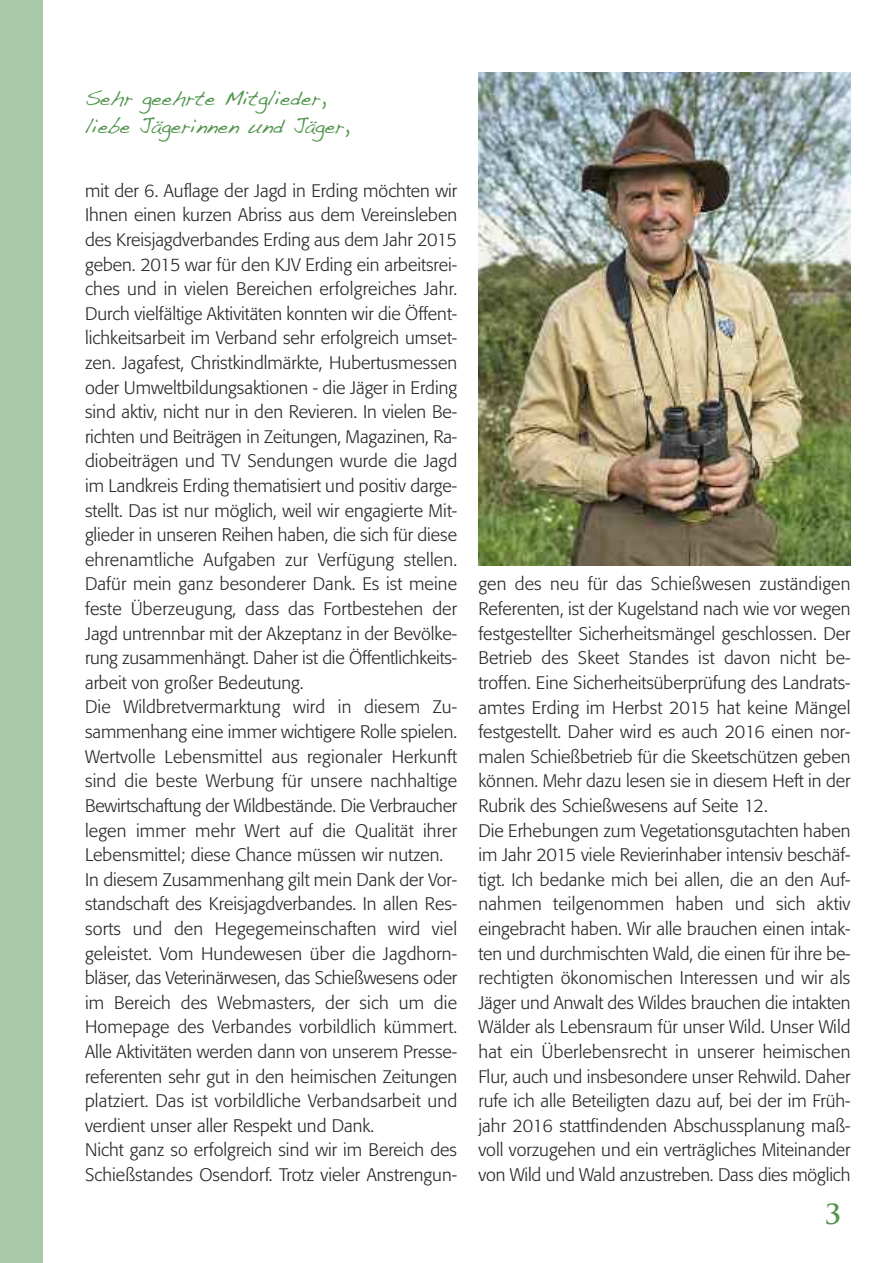
<style>
.page{position:relative;width:893px;height:1263px;background:#fff}
.page>*{position:absolute;margin:0;border:0;box-sizing:border-box;transform-origin:0 0}
.t1{font:700 27px "Trajan";color:#52954e}
.t2{font:21px/28.5px "Handwriting Dakota";color:#52954e}
.t3{font:300 18px/24.6px "Formata";color:#272627}
</style>
<div class="page">
<div style="left:0;top:0;width:43px;height:1263px;background:#a9caa7"></div>
<img style="left:478px;top:73px;width:372px;height:493px">
<p class="t2" style="left:85px;top:84px;width:266px">Sehr geehrte Mitglieder, liebe Jägerinnen und Jäger,</p>
<p class="t3" style="left:85px;top:180px;width:374px">mit der 6. Auflage der Jagd in Erding möchten wir Ihnen einen kurzen Abriss aus dem Vereinsleben des Kreisjagdverbandes Erding aus dem Jahr 2015 geben. 2015 war für den KJV Erding ein arbeitsrei&shy;ches und in vielen Bereichen erfolgreiches Jahr.<br>Durch vielfältige Aktivitäten konnten wir die Öffent&shy;lichkeitsarbeit im Verband sehr erfolgreich umset&shy;zen. Jagafest, Christkindlmärkte, Hubertusmessen oder Umweltbildungsaktionen - die Jäger in Erding sind aktiv, nicht nur in den Revieren. In vielen Be&shy;richten und Beiträgen in Zeitungen, Magazinen, Ra&shy;diobeiträgen und TV Sendungen wurde die Jagd im Landkreis Erding thematisiert und positiv darge&shy;stellt. Das ist nur möglich, weil wir engagierte Mit&shy;glieder in unseren Reihen haben, die sich für diese ehrenamtliche Aufgaben zur Verfügung stellen.<br>Dafür mein ganz besonderer Dank. Es ist meine feste Überzeugung, dass das Fortbestehen der Jagd untrennbar mit der Akzeptanz in der Bevölke&shy;rung zusammenhängt. Daher ist die Öffentlichkeits&shy;arbeit von großer Bedeutung.<br>Die Wildbretvermarktung wird in diesem Zu&shy;sammenhang eine immer wichtigere Rolle spielen.<br>Wertvolle Lebensmittel aus regionaler Herkunft sind die beste Werbung für unsere nachhaltige Bewirtschaftung der Wildbestände. Die Verbraucher legen immer mehr Wert auf die Qualität ihrer Lebensmittel; diese Chance müssen wir nutzen.<br>In diesem Zusammenhang gilt mein Dank der Vor&shy;standschaft des Kreisjagdverbandes. In allen Res&shy;sorts und den Hegegemeinschaften wird viel geleistet. Vom Hundewesen über die Jagdhorn&shy;bläser, das Veterinärwesen, das Schießwesens oder im Bereich des Webmasters, der sich um die Homepage des Verbandes vorbildlich kümmert.<br>Alle Aktivitäten werden dann von unserem Presse&shy;referenten sehr gut in den heimischen Zeitungen platziert. Das ist vorbildliche Verbandsarbeit und verdient unser aller Respekt und Dank.<br>Nicht ganz so erfolgreich sind wir im Bereich des Schießstandes Osendorf. Trotz vieler Anstrengun-</p>
<p class="t3" style="left:478px;top:573px;width:374px">gen des neu für das Schießwesen zuständigen Referenten, ist der Kugelstand nach wie vor wegen festgestellter Sicherheitsmängel geschlossen. Der Betrieb des Skeet Standes ist davon nicht be&shy;troffen. Eine Sicherheitsüberprüfung des Landrats&shy;amtes Erding im Herbst 2015 hat keine Mängel festgestellt. Daher wird es auch 2016 einen nor&shy;malen Schießbetrieb für die Skeetschützen geben können. Mehr dazu lesen sie in diesem Heft in der Rubrik des Schießwesens auf Seite 12.<br>Die Erhebungen zum Vegetationsgutachten haben im Jahr 2015 viele Revierinhaber intensiv beschäf&shy;tigt. Ich bedanke mich bei allen, die an den Auf&shy;nahmen teilgenommen haben und sich aktiv eingebracht haben. Wir alle brauchen einen intak&shy;ten und durchmischten Wald, die einen für ihre be&shy;rechtigten ökonomischen Interessen und wir als Jäger und Anwalt des Wildes brauchen die intakten Wälder als Lebensraum für unser Wild. Unser Wild hat ein Überlebensrecht in unserer heimischen Flur, auch und insbesondere unser Rehwild. Daher rufe ich alle Beteiligten dazu auf, bei der im Früh&shy;jahr 2016 stattfindenden Abschussplanung maß&shy;voll vorzugehen und ein verträgliches Miteinander von Wild und Wald anzustreben. Dass dies möglich</p>
<h1 class="t1" style="left:826px;top:1199px;width:17px">3</h1>
</div>
